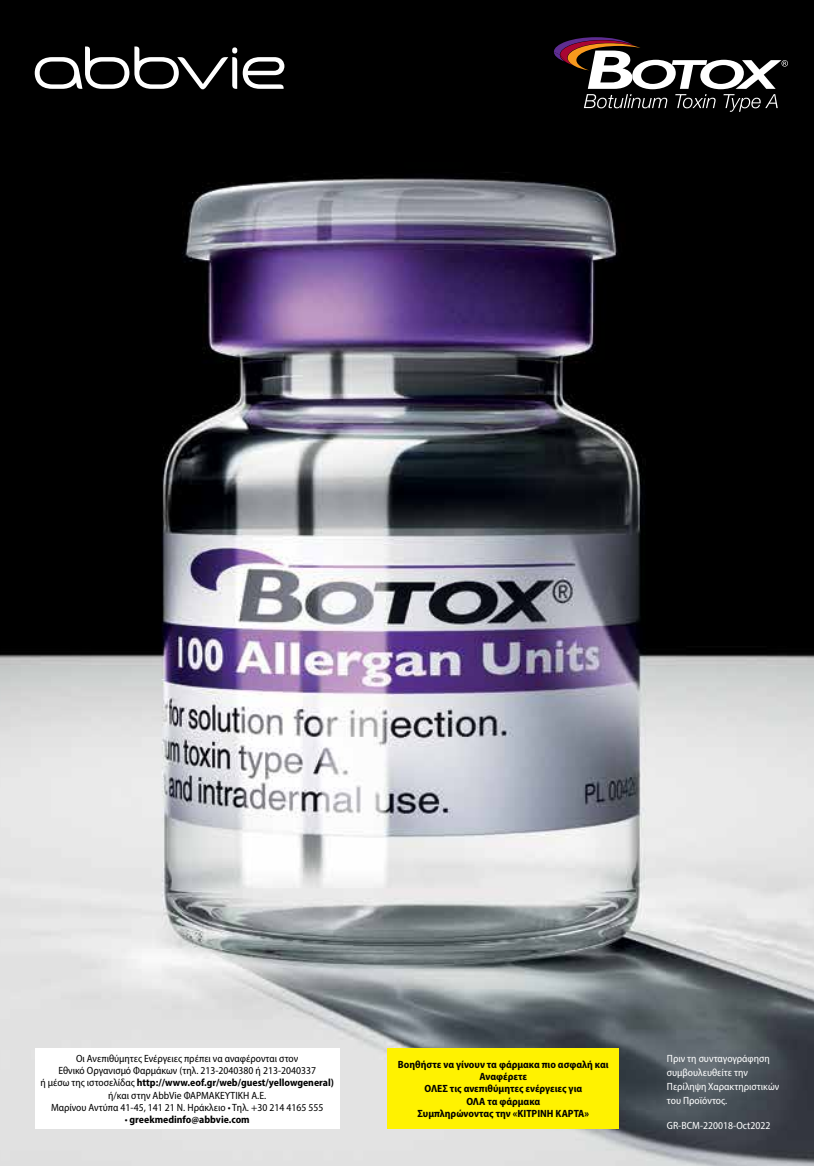
<style>
.page{position:relative;width:814px;height:1166px;background:#fff}
.page>*{position:absolute;margin:0;border:0;box-sizing:border-box;transform-origin:0 0}
.t1{font:semi-condensed 10.5px/12.2px "Myriad Pro";color:#000;text-align:center}
.t2{font:700 semi-condensed 10.5px/12.2px "Myriad Pro";color:#000;text-align:center}
.t3{font:semi-condensed 10.5px/14px "Myriad Pro";color:#fff}
.s1{font-weight:700}
.s2{font-weight:400}
</style>
<div class="page">
<img style="left:0;top:0;width:814px;height:1166px">
<svg style="left:554px;top:37px;width:234px;height:75px"></svg>
<div style="left:387px;top:1048px;width:232px;height:81px;background:#fff200"></div>
<div style="left:35px;top:1048px;width:304px;height:81px;background:#fff"></div>
<svg style="left:35px;top:47px;width:249px;height:42px"></svg>
<p class="t1" style="left:40px;top:1052px;width:295px">Οι Ανεπιθύμητες Ενέργειες πρέπει να αναφέρονται στον<br>Εθνικό Οργανισμό Φαρμάκων (τηλ. 213-2040380 ή 213-2040337<br>ή μέσω της ιστοσελίδας <span class="s1">http://www.eof.gr/web/guest/yellowgeneral) </span>ή/και στην AbbVie ΦΑΡΜΑΚΕΥΤΙΚΗ Α.Ε.<br>Μαρίνου Αντύπα 41-45, 141 21 Ν. Ηράκλειο • Τηλ. +30 214 4165 555</p>
<p class="t2" style="left:125px;top:1113px;width:127px"><span class="s2">•</span> greekmedinfo@abbvie.com</p>
<p class="t3" style="left:667px;top:1118px;width:105px">GR-BCM-220018-Oct2022</p>
<p class="t3" style="left:667px;top:1051px;width:114px">Πριν τη συνταγογράφηση συμβουλευθείτε την<br>Περίληψη Χαρακτηριστικών του Προϊόντος.</p>
<p class="t2" style="left:398px;top:1058px;width:212px">Βοηθήστε να γίνουν τα φάρμακα πιο ασφαλή και<br>Αναφέρετε<br>ΟΛΕΣ τις ανεπιθύμητες ενέργειες για<br>ΟΛΑ τα φάρμακα<br>Συμπληρώνοντας την «ΚΙΤΡΙΝΗ ΚΑΡΤΑ»</p>
</div>
